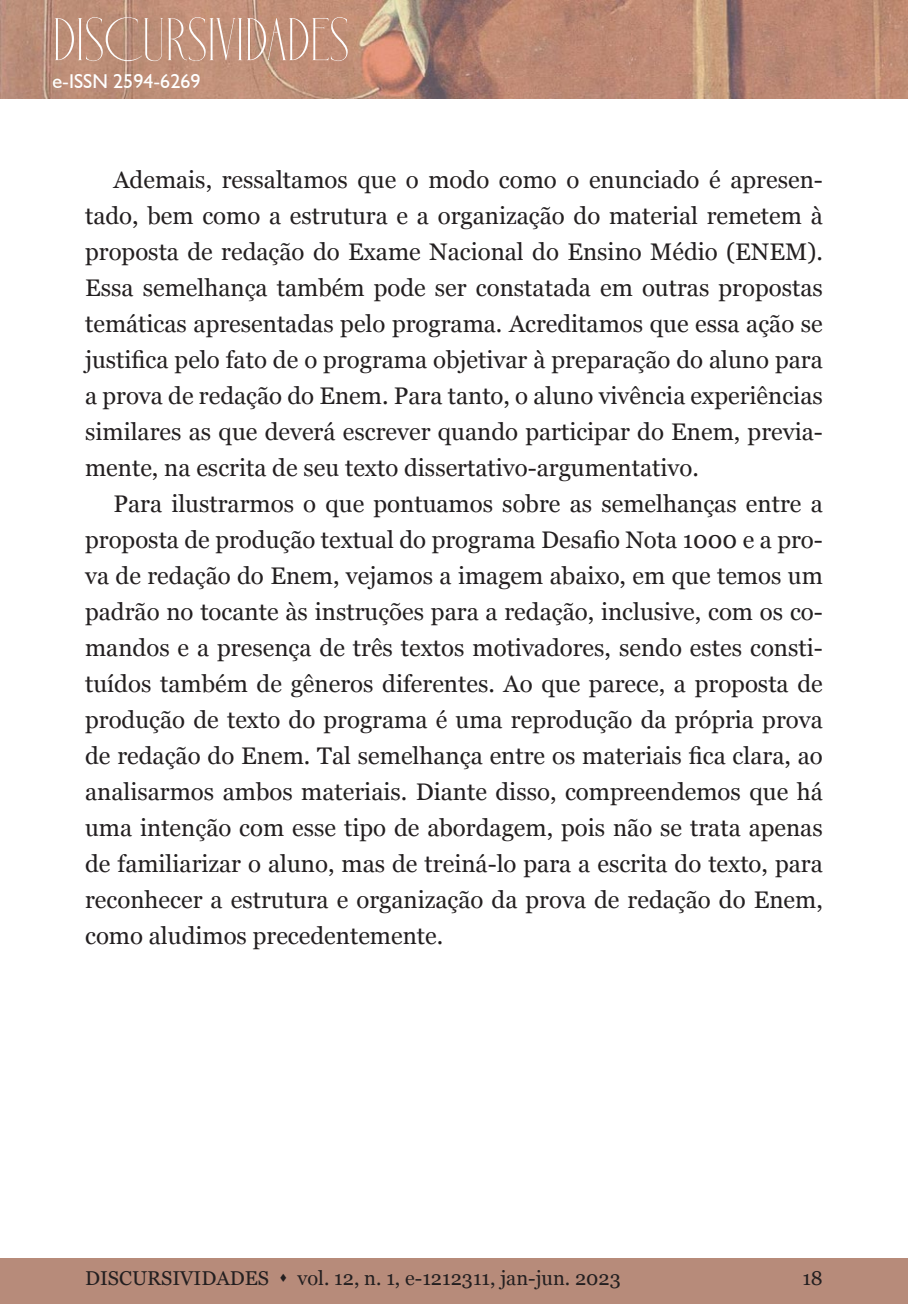
<style>
.page{position:relative;width:908px;height:1304px;background:#fff}
.page>*{position:absolute;margin:0;border:0;box-sizing:border-box;transform-origin:0 0}
.t1{font:60px "Holipop";color:#fff}
.t2{font:24px/36px "Georgia";color:#231f20;text-align:justify}
.t3{font:20px "Georgia";color:#231f20}
.t4{font:20px "Humanist 521 BT";color:#fff}
</style>
<div class="page">
<div style="left:0;top:1259px;width:907px;height:45px;background:#b78b7a"></div>
<img style="left:0;top:0;width:907px;height:99px">
<h1 class="t1" style="left:52px;top:10px;width:298px">DISCURSIVIDADES</h1>
<p class="t4" style="left:52px;top:69px;width:150px">e-ISSN 2594-6269</p>
<p class="t2" style="left:85px;top:161px;width:739px;text-indent:28px">Ademais, ressaltamos que o modo como o enunciado é apresen&shy;tado, bem como a estrutura e a organização do material remetem à proposta de redação do Exame Nacional do Ensino Médio (ENEM).<br>Essa semelhança também pode ser constatada em outras propostas temáticas apresentadas pelo programa. Acreditamos que essa ação se justifica pelo fato de o programa objetivar à preparação do aluno para a prova de redação do Enem. Para tanto, o aluno vivência experiências similares as que deverá escrever quando participar do Enem, previa&shy;mente, na escrita de seu texto dissertativo-argumentativo.</p>
<p class="t2" style="left:85px;top:485px;width:739px;text-indent:28px">Para ilustrarmos o que pontuamos sobre as semelhanças entre a proposta de produção textual do programa Desafio Nota 1000 e a pro&shy;va de redação do Enem, vejamos a imagem abaixo, em que temos um padrão no tocante às instruções para a redação, inclusive, com os co&shy;mandos e a presença de três textos motivadores, sendo estes consti&shy;tuídos também de gêneros diferentes. Ao que parece, a proposta de produção de texto do programa é uma reprodução da própria prova de redação do Enem. Tal semelhança entre os materiais fica clara, ao analisarmos ambos materiais. Diante disso, compreendemos que há uma intenção com esse tipo de abordagem, pois não se trata apenas de familiarizar o aluno, mas de treiná-lo para a escrita do texto, para reconhecer a estrutura e organização da prova de redação do Enem, como aludimos precedentemente.</p>
<p class="t3" style="left:85px;top:1264px;width:537px">DISCURSIVIDADES ▲ vol. 12, n. 1, e-1212311, jan-jun. 2023</p>
<p class="t3" style="left:802px;top:1264px;width:22px">18</p>
</div>
